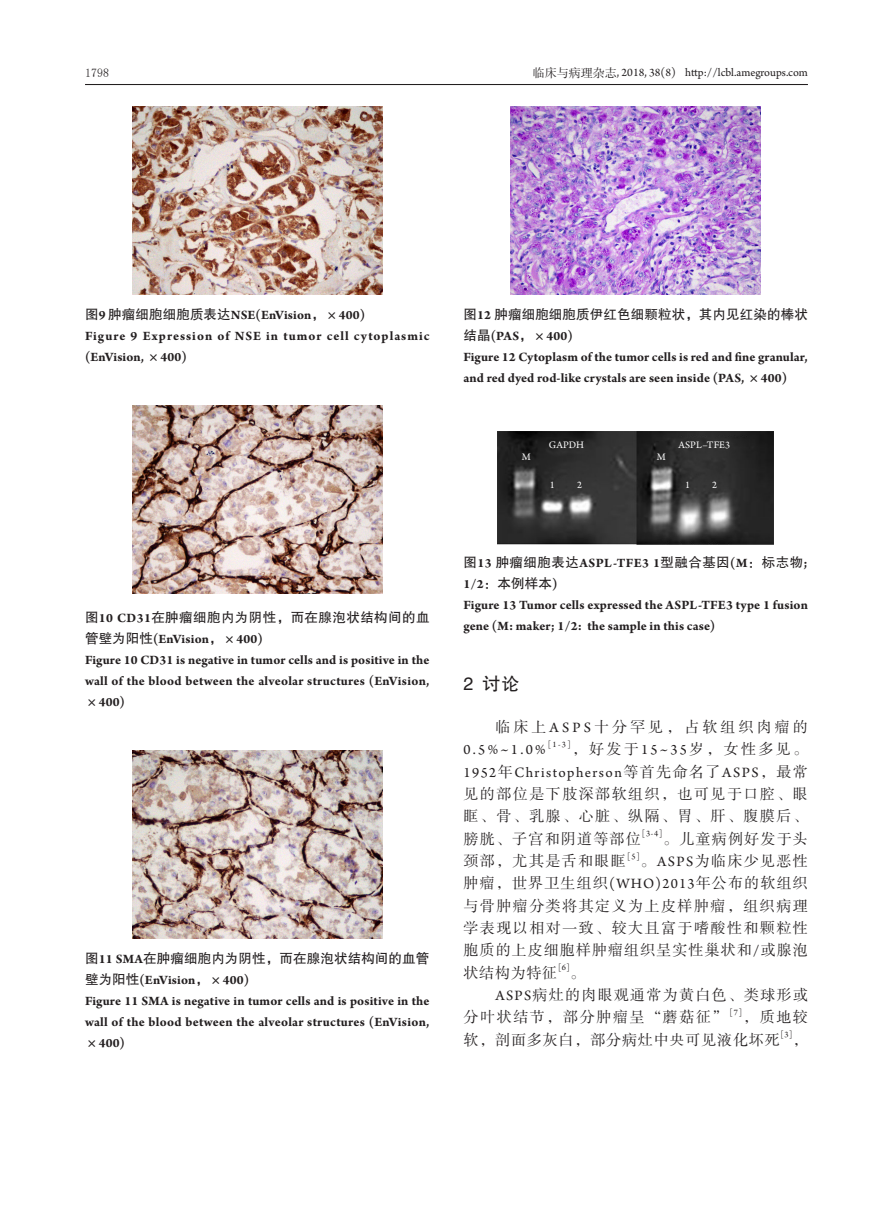
<style>
.page{position:relative;width:893px;height:1212px;background:#fff}
.page>*{position:absolute;margin:0;border:0;box-sizing:border-box;transform-origin:0 0}
.一级标题{font:18px "FZHTK GBK1 0";color:#231f20}
.t1{font:15px/22.4px "FZSSK GBK1 0";letter-spacing:.09em;color:#231f20;text-align:justify}
.t2{font:15px/22.4px "FZSSK GBK1 0";letter-spacing:.205em;color:#231f20}
.t3{font:15px/22.4px "FZSSK GBK1 0";letter-spacing:.055em;color:#231f20}
.t4{font:700 13.5px/21px "Arno Pro";letter-spacing:.01em;color:#231f20}
.t5{font:13.5px/21px "FZHTK GBK1 0";letter-spacing:.01em;color:#231f20}
.t6{font:700 13.5px/21px "Arno Pro";letter-spacing:.07em;color:#231f20}
.t7{font:13.5px/21px "FZHTK GBK1 0";letter-spacing:.03em;color:#231f20}
.t8{font:13.5px/21px "FZHTK GBK1 0";letter-spacing:.035em;color:#231f20}
.t9{font:12px "Arno Pro";color:#231f20}
.t10{font:12px "Sim Sun";color:#231f20}
.t11{font:10.5px "Arno Pro";color:#fff}
.t12{font:8.7px "Arno Pro";color:#231f20}
.s1{font-family:"FZSSK GBK1 0"}
.s2{font-family:"FZHTK GBK1 0";font-weight:400}
.s3{font-family:"Arno Pro";font-weight:700}
.s4{font-family:"Arno Pro"}
</style>
<div class="page">
<hr style="left:85px;top:84px;width:723px;height:1px;background:#231f20">
<img style="left:132px;top:106px;width:250px;height:189px">
<img style="left:132px;top:405px;width:250px;height:189px">
<img style="left:132px;top:750px;width:250px;height:188px">
<img style="left:511px;top:106px;width:250px;height:189px">
<img style="left:497px;top:432px;width:277px;height:113px">
<p class="t10" style="left:85px;top:66px;width:25px">1798</p>
<p class="t9" style="left:533px;top:66px;width:277px"><span class="s1">临床与病理杂志</span>, 2018, 38(8) http://lcbl.amegroups.com</p>
<p class="t4" style="left:85px;top:305px;width:282px"><span class="s2">图</span>9 <span class="s2">肿瘤细胞细胞质表达</span>NSE(EnVision<span class="s2">，×</span>400)</p>
<p class="t6" style="left:85px;top:326px;width:346px">Figure 9 Expression of NSE in tumor cell cytoplasmic (EnVision, <span class="s2">×</span>400)</p>
<p class="t7" style="left:85px;top:606px;width:346px">图<span class="s3">10 CD31</span>在肿瘤细胞内为阴性，而在腺泡状结构间的血管壁为阳性<span class="s3">(EnVision</span>，×<span class="s3">400)</span></p>
<p class="t4" style="left:85px;top:650px;width:346px;text-align:justify">Figure 10 CD31 is negative in tumor cells and is positive in the wall of the blood between the alveolar structures (EnVision, <span class="s2">×</span>400)</p>
<p class="t5" style="left:85px;top:947px;width:346px">图<span class="s3">11 SMA</span>在肿瘤细胞内为阴性，而在腺泡状结构间的血管壁为阳性<span class="s3">(EnVision</span>，×<span class="s3">400)</span></p>
<p class="t4" style="left:85px;top:991px;width:346px;text-align:justify">Figure 11 SMA is negative in tumor cells and is positive in the wall of the blood between the alveolar structures (EnVision, <span class="s2">×</span>400)</p>
<p class="t5" style="left:463px;top:304px;width:346px">图<span class="s3">12</span> 肿瘤细胞细胞质伊红色细颗粒状，其内见红染的棒状结晶<span class="s3">(PAS</span>，×<span class="s3">400)</span></p>
<p class="t4" style="left:463px;top:347px;width:346px">Figure 12 Cytoplasm of the tumor cells is red and fine granular, and red dyed rod-like crystals are seen inside (PAS, <span class="s2">×</span>400)</p>
<p class="t11" style="left:549px;top:439px;width:37px">GAPDH</p>
<p class="t11" style="left:679px;top:439px;width:53px">ASPL–TFE3</p>
<p class="t11" style="left:550px;top:478px;width:6px">1</p>
<p class="t11" style="left:577px;top:478px;width:6px">2</p>
<p class="t11" style="left:685px;top:478px;width:6px">1</p>
<p class="t11" style="left:712px;top:478px;width:6px">2</p>
<p class="t11" style="left:522px;top:451px;width:10px">M</p>
<p class="t11" style="left:657px;top:451px;width:10px">M</p>
<p class="t8" style="left:463px;top:552px;width:346px">图<span class="s3">13</span> 肿瘤细胞表达<span class="s3">ASPL-TFE3 1</span>型融合基因<span class="s3">(M</span>：标志物<span class="s3">;<br>1/2</span>：本例样本<span class="s3">)</span></p>
<p class="t4" style="left:463px;top:595px;width:346px">Figure 13 Tumor cells expressed the ASPL-TFE3 type 1 fusion gene (M: maker; 1/2: the sample in this case)</p>
<p class="一级标题" style="left:463px;top:674px;width:57px">2 讨论</p>
<p class="t2" style="left:463px;top:716px;width:346px;text-indent:32px">临床上<span class="s4">ASPS</span>十分罕见，占软组织肉瘤的<br><span class="s4">0.5%~1.0%</span></p>
<p class="t12" style="left:548px;top:739px;width:24px">[1-3]</p>
<p class="t1" style="left:463px;top:738px;width:346px;text-indent:109px">，好发于<span class="s4">15~35</span>岁，女性多见。<span class="s4">1952</span>年<span class="s4">Christopherson</span>等首先命名了<span class="s4">ASPS</span>，最常见的部位是下肢深部软组织，也可见于口腔、眼眶、骨、乳腺、心脏、纵隔、胃、肝、腹膜后、膀胱、子宫和阴道等部位</p>
<p class="t12" style="left:642px;top:829px;width:22px">[3-4]</p>
<p class="t1" style="left:663px;top:828px;width:146px">。儿童病例好发于头</p>
<p class="t1" style="left:463px;top:850px;width:164px">颈部，尤其是舌和眼眶</p>
<p class="t12" style="left:627px;top:851px;width:14px">[5]</p>
<p class="t1" style="left:463px;top:850px;width:346px;text-indent:177px">。<span class="s4">ASPS</span>为临床少见恶性肿瘤，世界卫生组织<span class="s4">(WHO)2013</span>年公布的软组织与骨肿瘤分类将其定义为上皮样肿瘤，组织病理学表现以相对一致、较大且富于嗜酸性和颗粒性胞质的上皮细胞样肿瘤组织呈实性巢状和<span class="s4">/</span>或腺泡状结构为特征</p>
<p class="t12" style="left:558px;top:963px;width:13px">[6]</p>
<p class="t1" style="left:570px;top:962px;width:16px">。</p>
<p class="t1" style="left:463px;top:984px;width:346px;text-indent:32px"><span class="s4">ASPS</span>病灶的肉眼观通常为黄白色、类球形或分叶状结节，部分肿瘤呈“蘑菇征”</p>
<p class="t12" style="left:729px;top:1007px;width:14px">[7]</p>
<p class="t3" style="left:463px;top:1006px;width:346px;text-indent:280px">，质地较软，剖面多灰白，部分病灶中央可见液化坏死</p>
<p class="t12" style="left:780px;top:1030px;width:13px">[3]</p>
<p class="t1" style="left:793px;top:1029px;width:16px">，</p>
</div>
